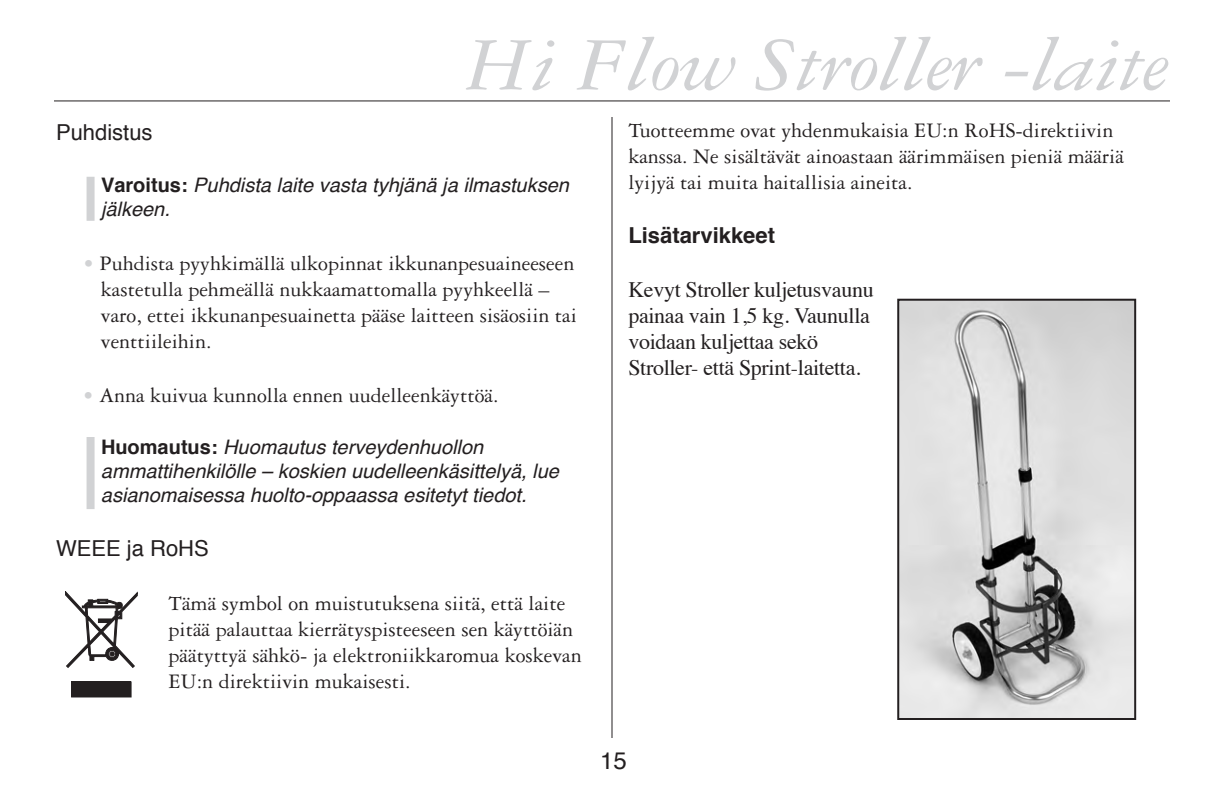
<style>
.page{position:relative;width:1224px;height:792px;background:#fff}
.page>*{position:absolute;margin:0;border:0;box-sizing:border-box;transform-origin:0 0}
.t1{font:italic 80px "Garamond Three";letter-spacing:-.015em;color:#d1d2d4;scale:1.15 1}
.t2{font:24px "Helvetica";color:#231f20}
.t3{font:22px/26px "Garamond Three";color:#231f20}
.t4{font:22px/26px "Times";letter-spacing:-.015em;color:#231f20}
.t5{font:22px "Helvetica";color:#231f20}
.t6{font:700 22px "Helvetica";color:#231f20}
.t7{font:italic 20px/24px "Helvetica";color:#231f20}
.s1{font-weight:700;font-style:normal}
.s2{color:#d1d2d4}
</style>
<div class="page">
<hr style="left:612px;top:117px;width:1px;height:621px;background:#231f20">
<hr style="left:54px;top:100px;width:1116px;height:1px;background:#231f20">
<img style="left:900px;top:302px;width:233px;height:415px">
<div style="left:897px;top:299px;width:239px;height:421px;border:2px solid #231f20"></div>
<div style="left:87px;top:177px;width:8px;height:44px;background:#d1d2d4"></div>
<div style="left:87px;top:437px;width:8px;height:72px;background:#d1d2d4"></div>
<div style="left:72px;top:682px;width:59px;height:15px;background:#231f20"></div>
<svg style="left:65px;top:591px;width:72px;height:77px"></svg>
<h1 class="t1" style="left:465px;top:37px;width:613px">Hi Flow Stroller -laite</h1>
<p class="t5" style="left:56px;top:123px;width:98px">Puhdistus</p>
<p class="t7" style="left:101px;top:174px;width:469px"><span class="s1">Varoitus:</span> Puhdista laite vasta tyhjänä ja ilmastuksen jälkeen.</p>
<p class="t3" style="left:101px;top:252px;width:478px;text-indent:-18px"><span class="s2">•</span> Puhdista pyyhkimällä ulkopinnat ikkunanpesuaineeseen kastetulla pehmeällä nukkaamattomalla pyyhkeellä – varo, ettei ikkunanpesuainetta pääse laitteen sisäosiin tai venttiileihin.</p>
<p class="t3" style="left:83px;top:384px;width:417px"><span class="s2">•</span> Anna kuivua kunnolla ennen uudelleenkäyttöä.</p>
<p class="t7" style="left:101px;top:436px;width:459px"><span class="s1">Huomautus:</span> Huomautus terveydenhuollon ammattihenkilölle – koskien uudelleenkäsittelyä, lue asianomaisessa huolto-oppaassa esitetyt tiedot.</p>
<p class="t5" style="left:56px;top:539px;width:154px">WEEE ja RoHS</p>
<p class="t3" style="left:169px;top:592px;width:415px">Tämä symbol on muistutuksena siitä, että laite pitää palauttaa kierrätyspisteeseen sen käyttöiän päätyttyä sähkö- ja elektroniikkaromua koskevan EU:n direktiivin mukaisesti.</p>
<p class="t3" style="left:628px;top:119px;width:497px">Tuotteemme ovat yhdenmukaisia EU:n RoHS-direktiivin kanssa. Ne sisältävät ainoastaan äärimmäisen pieniä määriä lyijyä tai muita haitallisia aineita.</p>
<p class="t6" style="left:628px;top:226px;width:148px">Lisätarvikkeet</p>
<p class="t4" style="left:628px;top:279px;width:247px">Kevyt Stroller kuljetusvaunu painaa vain 1,5 kg. Vaunulla voidaan kuljettaa sekö<br>Stroller- että Sprint-laitetta.</p>
<p class="t2" style="left:600px;top:750px;width:28px">15</p>
</div>
